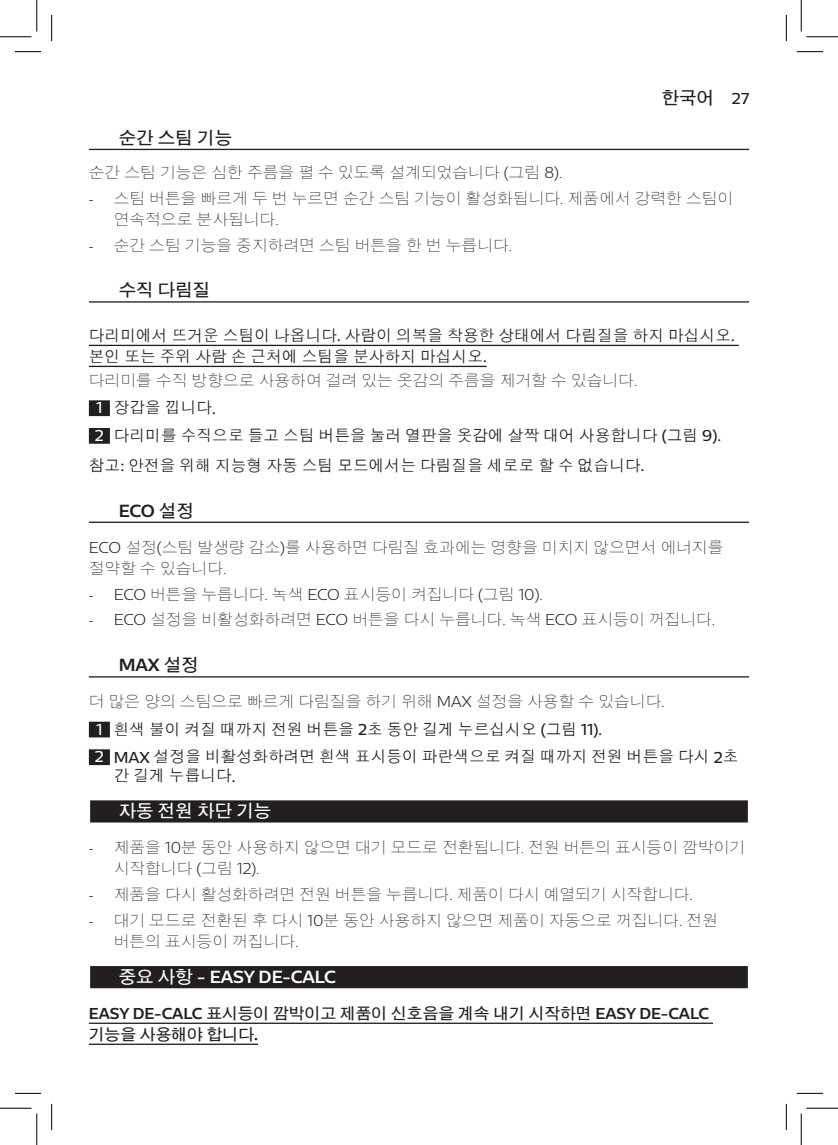
<style>
.page{position:relative;width:838px;height:1145px;background:#fff}
.page>*{position:absolute;margin:0;border:0;box-sizing:border-box;transform-origin:0 0}
.chapter-title-paragr{font:700 17.5px "Centrale Sans";color:#fff}
.heading-title-paragr{font:700 17.5px "HY Go Thic";color:#231f20}
.heading-title-paragr-2{font:700 17.5px "Centrale Sans";letter-spacing:-.005em;color:#231f20}
.chapter-title-paragr-2{font:700 17.5px "HY Go Thic";color:#fff}
.org_Pageright-w{font:700 17.5px "HY Go Thic";color:#231f20}
.chapter-paragraph{font:300 15.75px/21px "HY Go Thic";color:#231f20}
.actionlist-item-para{font:500 15.75px/18.9px "HY Go Thic";color:#231f20}
.heading-warning-para{font:500 15.75px/21px "HY Go Thic";color:#231f20}
.heading-paragraph{font:300 15.75px "HY Go Thic";color:#231f20}
.chapter-warning-para{font:700 15.75px/21px "HY Go Thic";color:#231f20}
.text-heading-note-pa{font:500 15.75px "HY Go Thic";color:#231f20}
.s1{font-family:"Centrale Sans";font-weight:500;font-size:15.75px}
.s2{font-family:"Centrale Sans"}
.s3{font-family:"Gill Sans Alt One WGL Light";font-weight:400}
.s4{font-family:"Centrale Sans";color:#fff}
.s5{font-family:"HY Go Thic"}
</style>
<div class="page">
<hr style="left:89px;top:149px;width:660px;height:1px;background:#231f20">
<hr style="left:89px;top:301px;width:660px;height:2px;background:#231f20">
<hr style="left:89px;top:345px;width:649px;height:1px;background:#231f20">
<hr style="left:89px;top:366px;width:397px;height:1px;background:#231f20">
<div style="left:89px;top:400px;width:21px;height:16px;background:#231f20"></div>
<div style="left:89px;top:428px;width:21px;height:16px;background:#231f20"></div>
<hr style="left:89px;top:522px;width:660px;height:1px;background:#231f20">
<hr style="left:89px;top:676px;width:660px;height:2px;background:#231f20">
<div style="left:89px;top:722px;width:21px;height:15px;background:#231f20"></div>
<div style="left:89px;top:749px;width:21px;height:16px;background:#231f20"></div>
<div style="left:90px;top:800px;width:657px;height:23px;background:#231f20"></div>
<div style="left:89px;top:965px;width:660px;height:25px;background:#cbcaca"></div>
<div style="left:90px;top:966px;width:657px;height:22px;background:#231f20"></div>
<hr style="left:89px;top:1023px;width:624px;height:1px;background:#231f20">
<hr style="left:89px;top:1044px;width:169px;height:1px;background:#231f20">
<svg style="left:15px;top:51px;width:26px;height:1px"></svg>
<svg style="left:796px;top:51px;width:27px;height:1px"></svg>
<svg style="left:15px;top:1093px;width:26px;height:1px"></svg>
<svg style="left:796px;top:1093px;width:27px;height:1px"></svg>
<svg style="left:51px;top:15px;width:1px;height:26px"></svg>
<svg style="left:51px;top:1104px;width:1px;height:26px"></svg>
<svg style="left:786px;top:15px;width:1px;height:26px"></svg>
<svg style="left:786px;top:1104px;width:1px;height:26px"></svg>
<hr style="left:0;top:36px;width:32px;height:1px;background:#000">
<hr style="left:806px;top:36px;width:31px;height:1px;background:#000">
<hr style="left:0;top:1108px;width:32px;height:1px;background:#000">
<hr style="left:806px;top:1108px;width:31px;height:1px;background:#000">
<hr style="left:36px;top:0;width:1px;height:31px;background:#000">
<hr style="left:36px;top:1113px;width:1px;height:32px;background:#000">
<hr style="left:800px;top:0;width:1px;height:31px;background:#000">
<hr style="left:800px;top:1113px;width:1px;height:32px;background:#000">
<p class="org_Pageright-w" style="left:661px;top:89px;width:89px">한국어 <span class="s1">27</span></p>
<p class="heading-title-paragr" style="left:119px;top:129px;width:115px">순간 스팀 기능</p>
<p class="heading-paragraph" style="left:89px;top:164px;width:475px">순간 스팀 기능은 심한 주름을 펼 수 있도록 설계되었습니다 <span class="s2">(</span>그림 <span class="s2">8).</span></p>
<p class="chapter-paragraph" style="left:114px;top:187px;width:621px;text-indent:-25px"><span class="s3">-</span> 스팀 버튼을 빠르게 두 번 누르면 순간 스팀 기능이 활성화됩니다<span class="s2">.</span> 제품에서 강력한 스팀이 연속적으로 분사됩니다<span class="s2">.</span></p>
<p class="chapter-paragraph" style="left:89px;top:234px;width:424px"><span class="s3">-</span> 순간 스팀 기능을 중지하려면 스팀 버튼을 한 번 누릅니다<span class="s2">.</span></p>
<p class="heading-title-paragr" style="left:119px;top:281px;width:93px">수직 다림질</p>
<p class="heading-warning-para" style="left:89px;top:325px;width:647px">다리미에서 뜨거운 스팀이 나옵니다<span class="s2">.</span> 사람이 의복을 착용한 상태에서 다림질을 하지 마십시오<span class="s2">. </span>본인 또는 주위 사람 손 근처에 스팀을 분사하지 마십시오<span class="s2">.</span></p>
<p class="heading-paragraph" style="left:89px;top:372px;width:550px">다리미를 수직 방향으로 사용하여 걸려 있는 옷감의 주름을 제거할 수 있습니다<span class="s2">.</span></p>
<p class="actionlist-item-para" style="left:96px;top:398px;width:121px"><span class="s4">1</span> 장갑을 낍니다<span class="s2">.</span></p>
<p class="actionlist-item-para" style="left:95px;top:426px;width:627px"><span class="s4">2</span> 다리미를 수직으로 들고 스팀 버튼을 눌러 열판을 옷감에 살짝 대어 사용합니다 <span class="s2">(</span>그림 <span class="s2">9).</span></p>
<p class="text-heading-note-pa" style="left:89px;top:457px;width:557px">참고<span class="s2">:</span> 안전을 위해 지능형 자동 스팀 모드에서는 다림질을 세로로 할 수 없습니다<span class="s2">.</span></p>
<p class="heading-title-paragr-2" style="left:119px;top:499px;width:77px">ECO <span class="s5">설정</span></p>
<p class="chapter-paragraph" style="left:89px;top:536px;width:636px"><span class="s2">ECO</span> 설정<span class="s2">(</span>스팀 발생량 감소<span class="s2">)</span>를 사용하면 다림질 효과에는 영향을 미치지 않으면서 에너지를 절약할 수 있습니다<span class="s2">.</span></p>
<p class="chapter-paragraph" style="left:89px;top:583px;width:455px"><span class="s3">-</span> <span class="s2">ECO</span> 버튼을 누릅니다<span class="s2">.</span> 녹색 <span class="s2">ECO</span> 표시등이 켜집니다 <span class="s2">(</span>그림 <span class="s2">10).</span></p>
<p class="chapter-paragraph" style="left:89px;top:609px;width:627px"><span class="s3">-</span> <span class="s2">ECO</span> 설정을 비활성화하려면 <span class="s2">ECO</span> 버튼을 다시 누릅니다<span class="s2">.</span> 녹색 <span class="s2">ECO</span> 표시등이 꺼집니다<span class="s2">.</span></p>
<p class="heading-title-paragr-2" style="left:119px;top:654px;width:82px">MAX <span class="s5">설정</span></p>
<p class="chapter-paragraph" style="left:89px;top:691px;width:577px">더 많은 양의 스팀으로 빠르게 다림질을 하기 위해 <span class="s2">MAX</span> 설정을 사용할 수 있습니다<span class="s2">.</span></p>
<p class="actionlist-item-para" style="left:96px;top:720px;width:507px"><span class="s4">1</span> 흰색 불이 켜질 때까지 전원 버튼을 <span class="s2">2</span>초 동안 길게 누르십시오 <span class="s2">(</span>그림 <span class="s2">11).</span></p>
<p class="actionlist-item-para" style="left:114px;top:747px;width:626px;text-indent:-19px"><span class="s4">2</span> <span class="s2">MAX</span> 설정을 비활성화하려면 흰색 표시등이 파란색으로 켜질 때까지 전원 버튼을 다시 <span class="s2">2</span>초 간 길게 누릅니다<span class="s2">.</span></p>
<p class="chapter-title-paragr-2" style="left:119px;top:802px;width:154px">자동 전원 차단 기능</p>
<p class="chapter-paragraph" style="left:114px;top:837px;width:633px;text-indent:-25px"><span class="s3">-</span> 제품을 <span class="s2">10</span>분 동안 사용하지 않으면 대기 모드로 전환됩니다<span class="s2">.</span> 전원 버튼의 표시등이 깜박이기 시작합니다 <span class="s2">(</span>그림 <span class="s2">12).</span></p>
<p class="chapter-paragraph" style="left:89px;top:884px;width:605px"><span class="s3">-</span> 제품을 다시 활성화하려면 전원 버튼을 누릅니다<span class="s2">.</span> 제품이 다시 예열되기 시작합니다<span class="s2">.</span></p>
<p class="chapter-paragraph" style="left:114px;top:910px;width:605px;text-indent:-25px"><span class="s3">-</span> 대기 모드로 전환된 후 다시 <span class="s2">10</span>분 동안 사용하지 않으면 제품이 자동으로 꺼집니다<span class="s2">.</span> 전원 버튼의 표시등이 꺼집니다<span class="s2">.</span></p>
<p class="chapter-title-paragr" style="left:119px;top:966px;width:219px"><span class="s5">중요 사항</span> - EASY DE-CALC</p>
<p class="chapter-warning-para" style="left:89px;top:1003px;width:621px"><span class="s2">EASY DE-CALC</span> 표시등이 깜박이고 제품이 신호음을 계속 내기 시작하면 <span class="s2">EASY DE-CALC </span>기능을 사용해야 합니다<span class="s2">.</span></p>
</div>
